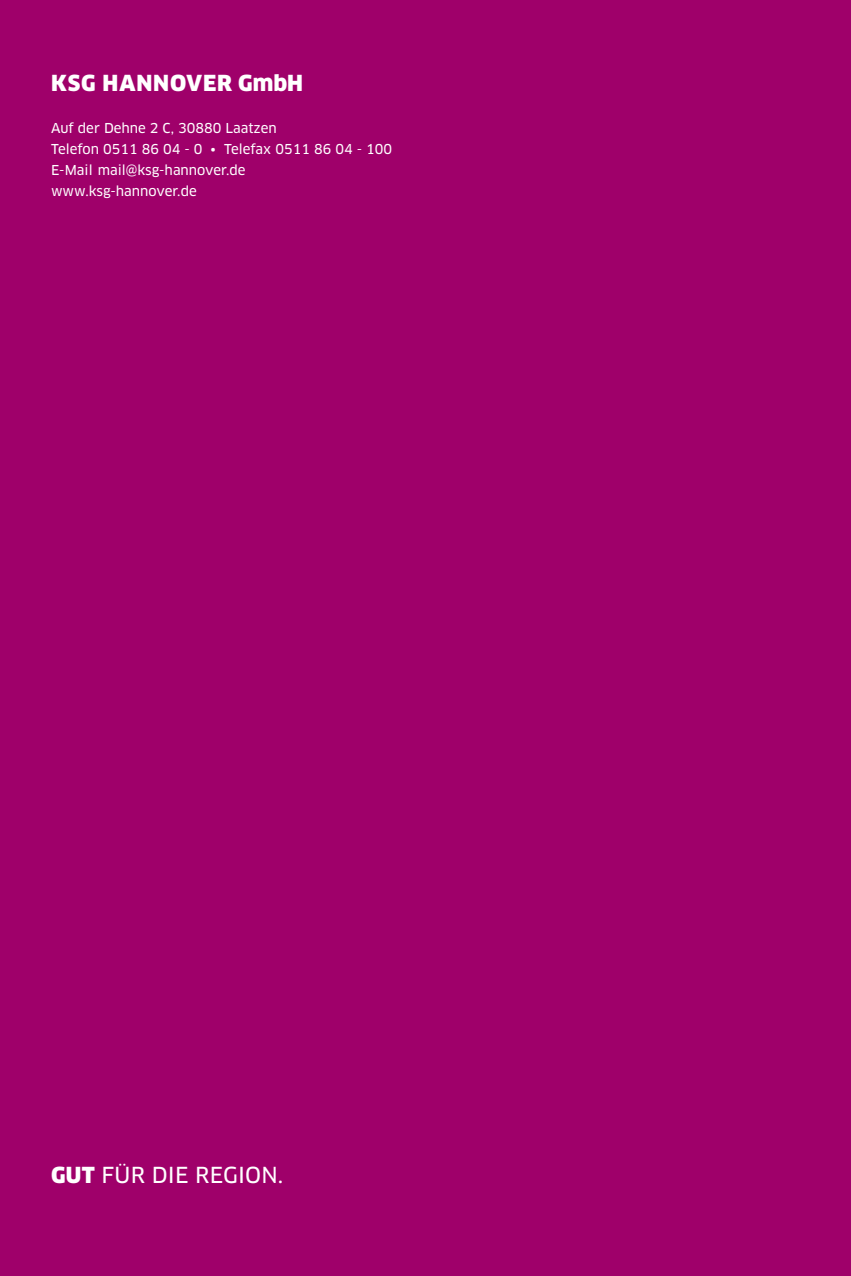
<style>
.page{position:relative;width:851px;height:1276px;background:#fff}
.page>*{position:absolute;margin:0;border:0;box-sizing:border-box;transform-origin:0 0}
.t1{font:900 21.6px "Clan Pro";letter-spacing:.04em;color:#fff}
.t2{font:21.6px "Clan Pro News";color:#fff}
.t3{font:13.35px/21px "Clan Pro News";color:#fff}
.s1{font-family:"Clan Pro News";font-weight:400}
</style>
<div class="page">
<div style="left:0;top:0;width:850px;height:1276px;background:#9f006a"></div>
<h1 class="t1" style="left:51px;top:70px;width:251px">KSG HANNOVER GMBH</h1>
<p class="t3" style="left:51px;top:118px;width:342px">Auf der Dehne 2 C, 30880 Laatzen<br>Telefon 0511 86 04 - 0 • Telefax 0511 86 04 - 100<br>E-Mail mail@ksg-hannover.de www.ksg-hannover.de</p>
<h1 class="t1" style="left:51px;top:1162px;width:65px">GUT <span class="s1">für</span></h1>
<h1 class="t2" style="left:152px;top:1162px;width:13px">die</h1>
<h1 class="t2" style="left:195px;top:1162px;width:29px">Region</h1>
<h1 class="t2" style="left:278px;top:1162px;width:7px">.</h1>
</div>
